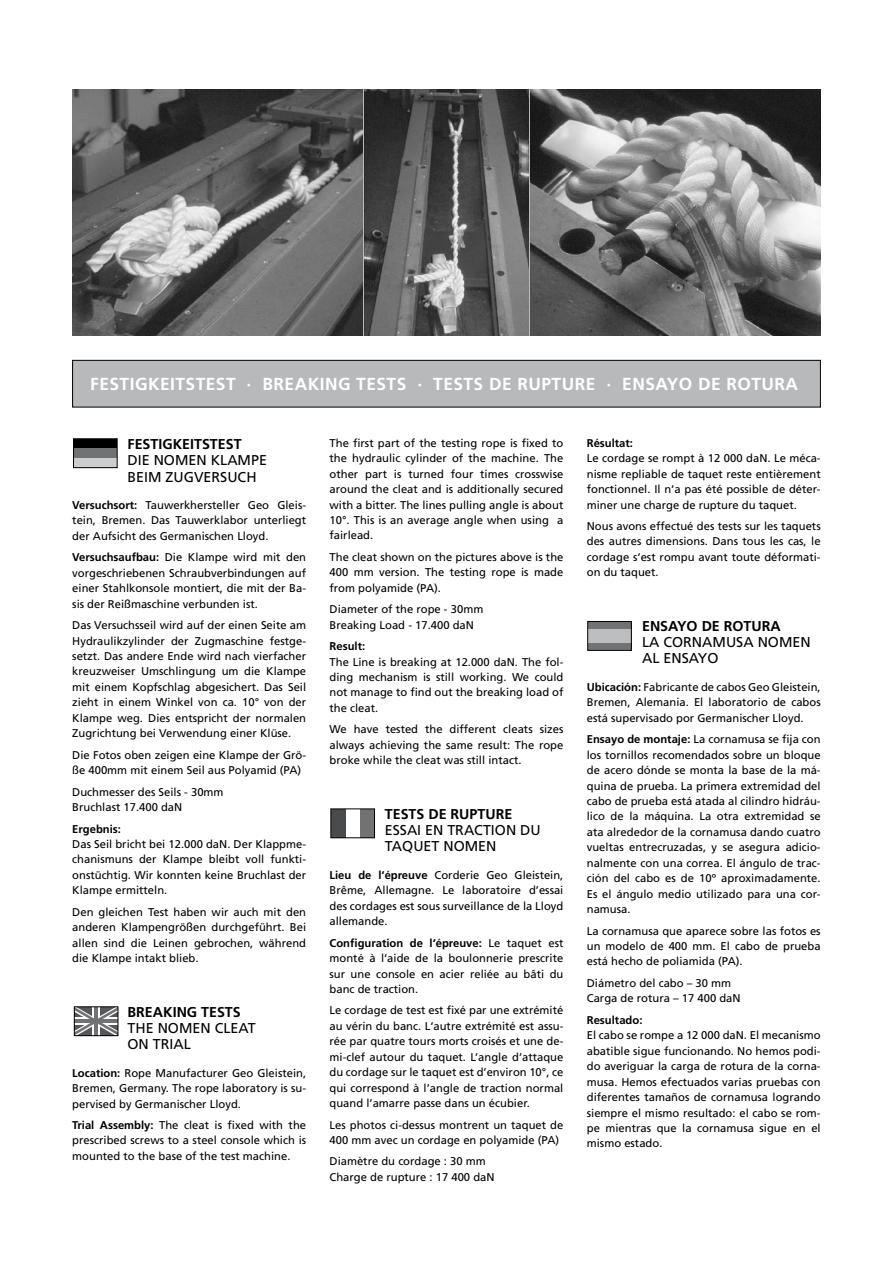
<style>
.page{position:relative;width:893px;height:1263px;background:#fff}
.page>*{position:absolute;margin:0;border:0;box-sizing:border-box;transform-origin:0 0}
.t1{font:700 17.4px "Frutiger";letter-spacing:.025em;color:#fff}
.t2{font:14.25px/16.2px "Frutiger";color:#000}
.t3{font:700 14.25px "Frutiger";color:#000}
.t4{font:11.25px/15.5px "Frutiger";color:#000;text-align:justify}
.t5{font:700 11.25px "Frutiger";color:#000}
.s1{font-weight:700}
</style>
<div class="page">
<img style="left:531px;top:89px;width:290px;height:247px">
<img style="left:72px;top:89px;width:290px;height:247px">
<img style="left:364px;top:89px;width:164px;height:247px">
<div style="left:73px;top:360px;width:747px;height:47px;background:#b7b9ba"></div>
<div style="left:72px;top:360px;width:749px;height:47px;border:1px solid #000"></div>
<div style="left:74px;top:439px;width:43px;height:29px;background:#000"></div>
<div style="left:74px;top:448px;width:43px;height:10px;background:#717274"></div>
<div style="left:74px;top:458px;width:43px;height:10px;background:#cbcdce"></div>
<div style="left:73px;top:439px;width:44px;height:29px;border:1px solid #000"></div>
<div style="left:588px;top:621px;width:43px;height:29px;background:#717274"></div>
<div style="left:588px;top:629px;width:43px;height:14px;background:#bdbec0"></div>
<div style="left:587px;top:621px;width:44px;height:30px;border:1px solid #000"></div>
<div style="left:360px;top:809px;width:14px;height:29px;background:#717274"></div>
<div style="left:331px;top:809px;width:14px;height:29px;background:#4a4b4d"></div>
<div style="left:331px;top:809px;width:44px;height:29px;border:1px solid #000"></div>
<svg style="left:76px;top:1008px;width:40px;height:26px"></svg>
<div style="left:74px;top:1006px;width:44px;height:30px;border:1px solid #000"></div>
<h1 class="t1" style="left:90px;top:374px;width:709px">FESTIGKEITSTEST · BREAKING TESTS · TESTS DE RUPTURE · ENSAYO DE ROTURA</h1>
<p class="t3" style="left:128px;top:436px;width:116px">FESTIGKEITSTEST</p>
<p class="t2" style="left:128px;top:452px;width:141px">DIE NOMEN KLAMPE<br>BEIM ZUGVERSUCH</p>
<p class="t4" style="left:72px;top:497px;width:235px"><span class="s1">Versuchsort:</span> Tauwerkhersteller Geo Gleis&shy;tein, Bremen. Das Tauwerklabor unterliegt der Aufsicht des Germanischen Lloyd.</p>
<p class="t4" style="left:72px;top:550px;width:235px"><span class="s1">Versuchsaufbau:</span> Die Klampe wird mit den vorgeschriebenen Schraubverbindungen auf einer Stahlkonsole montiert, die mit der Ba&shy;sis der Reißmaschine verbunden ist.</p>
<p class="t4" style="left:72px;top:617px;width:235px">Das Versuchsseil wird auf der einen Seite am Hydraulikzylinder der Zugmaschine festge&shy;setzt. Das andere Ende wird nach vierfacher kreuzweiser Umschlingung um die Klampe mit einem Kopfschlag abgesichert. Das Seil zieht in einem Winkel von ca. 10° von der Klampe weg. Dies entspricht der normalen Zugrichtung bei Verwendung einer Klüse.</p>
<p class="t4" style="left:72px;top:747px;width:235px">Die Fotos oben zeigen eine Klampe der Grö&shy;ße 400mm mit einem Seil aus Polyamid (PA)</p>
<p class="t4" style="left:72px;top:784px;width:153px">Duchmesser des Seils - 30mm<br>Bruchlast 17.400 daN</p>
<p class="t5" style="left:72px;top:822px;width:50px">Ergebnis:</p>
<p class="t4" style="left:72px;top:836px;width:235px">Das Seil bricht bei 12.000 daN. Der Klappme&shy;chanismuns der Klampe bleibt voll funkti&shy;onstüchtig. Wir konnten keine Bruchlast der Klampe ermitteln.</p>
<p class="t4" style="left:72px;top:904px;width:235px">Den gleichen Test haben wir auch mit den anderen Klampengrößen durchgeführt. Bei allen sind die Leinen gebrochen, während die Klampe intakt blieb.</p>
<p class="t3" style="left:128px;top:1003px;width:115px">BREAKING TESTS</p>
<p class="t2" style="left:128px;top:1020px;width:130px">THE NOMEN CLEAT<br>ON TRIAL</p>
<p class="t4" style="left:72px;top:1065px;width:235px"><span class="s1">Location:</span> Rope Manufacturer Geo Gleistein, Bremen, Germany. The rope laboratory is su&shy;pervised by Germanischer Lloyd.</p>
<p class="t4" style="left:72px;top:1117px;width:235px"><span class="s1">Trial Assembly:</span> The cleat is fixed with the prescribed screws to a steel console which is mounted to the base of the test machine.</p>
<p class="t4" style="left:330px;top:435px;width:235px">The first part of the testing rope is fixed to the hydraulic cylinder of the machine. The other part is turned four times crosswise around the cleat and is additionally secured with a bitter. The lines pulling angle is about 10°. This is an average angle when using a fairlead.</p>
<p class="t4" style="left:330px;top:549px;width:235px">The cleat shown on the pictures above is the 400 mm version. The testing rope is made from polyamide (PA).</p>
<p class="t4" style="left:330px;top:601px;width:155px">Diameter of the rope - 30mm<br>Breaking Load - 17.400 daN</p>
<p class="t5" style="left:330px;top:640px;width:37px">Result:</p>
<p class="t4" style="left:330px;top:654px;width:235px">The Line is breaking at 12.000 daN. The fol&shy;ding mechanism is still working. We could not manage to find out the breaking load of the cleat.</p>
<p class="t4" style="left:330px;top:722px;width:235px">We have tested the different cleats sizes always achieving the same result: The rope broke while the cleat was still intact.</p>
<p class="t3" style="left:385px;top:806px;width:129px">TESTS DE RUPTURE</p>
<p class="t2" style="left:385px;top:822px;width:157px">ESSAI EN TRACTION DU<br>TAQUET NOMEN</p>
<p class="t4" style="left:330px;top:867px;width:235px"><span class="s1">Lieu de l‘épreuve</span> Corderie Geo Gleistein, Brême, Allemagne. Le laboratoire d’essai des cordages est sous surveillance de la Lloyd allemande.</p>
<p class="t4" style="left:330px;top:935px;width:235px"><span class="s1">Configuration de l‘épreuve:</span> Le taquet est monté à l‘aide de la boulonnerie prescrite sur une console en acier reliée au bâti du banc de traction.</p>
<p class="t4" style="left:330px;top:1003px;width:235px">Le cordage de test est fixé par une extrémité au vérin du banc. L‘autre extrémité est assu&shy;rée par quatre tours morts croisés et une de&shy;mi-clef autour du taquet. L’angle d’attaque du cordage sur le taquet est d’environ 10°, ce qui correspond à l’angle de traction normal quand l’amarre passe dans un écubier.</p>
<p class="t4" style="left:330px;top:1117px;width:235px">Les photos ci-dessus montrent un taquet de<br>400 mm avec un cordage en polyamide (PA)</p>
<p class="t4" style="left:330px;top:1154px;width:167px">Diamètre du cordage : 30 mm<br>Charge de rupture : 17 400 daN</p>
<p class="t5" style="left:587px;top:436px;width:48px">Résultat:</p>
<p class="t4" style="left:587px;top:450px;width:235px">Le cordage se rompt à 12 000 daN. Le méca&shy;nisme repliable de taquet reste entièrement fonctionnel. Il n‘a pas été possible de déter&shy;miner une charge de rupture du taquet.</p>
<p class="t4" style="left:587px;top:518px;width:235px">Nous avons effectué des tests sur les taquets des autres dimensions. Dans tous les cas, le cordage s‘est rompu avant toute déformati&shy;on du taquet.</p>
<p class="t3" style="left:642px;top:618px;width:140px">ENSAYO DE ROTURA</p>
<p class="t2" style="left:642px;top:634px;width:170px">LA CORNAMUSA NOMEN<br>AL ENSAYO</p>
<p class="t4" style="left:587px;top:679px;width:235px"><span class="s1">Ubicación:</span> Fabricante de cabos Geo Gleistein, Bremen, Alemania. El laboratorio de cabos está supervisado por Germanischer Lloyd.</p>
<p class="t4" style="left:587px;top:731px;width:235px"><span class="s1">Ensayo de montaje:</span> La cornamusa se fija con los tornillos recomendados sobre un bloque de acero dónde se monta la base de la má&shy;quina de prueba. La primera extremidad del cabo de prueba está atada al cilindro hidráu&shy;lico de la máquina. La otra extremidad se ata alrededor de la cornamusa dando cuatro vueltas entrecruzadas, y se asegura adicio&shy;nalmente con una correa. El ángulo de trac&shy;ción del cabo es de 10º aproximadamente.<br>Es el ángulo medio utilizado para una cor&shy;namusa.</p>
<p class="t4" style="left:587px;top:923px;width:235px">La cornamusa que aparece sobre las fotos es un modelo de 400 mm. El cabo de prueba está hecho de poliamida (PA).</p>
<p class="t4" style="left:587px;top:975px;width:155px">Diámetro del cabo – 30 mm<br>Carga de rotura – 17 400 daN</p>
<p class="t5" style="left:587px;top:1013px;width:57px">Resultado:</p>
<p class="t4" style="left:587px;top:1027px;width:235px">El cabo se rompe a 12 000 daN. El mecanismo abatible sigue funcionando. No hemos podi&shy;do averiguar la carga de rotura de la corna&shy;musa. Hemos efectuados varias pruebas con diferentes tamaños de cornamusa logrando siempre el mismo resultado: el cabo se rom&shy;pe mientras que la cornamusa sigue en el mismo estado.</p>
</div>
